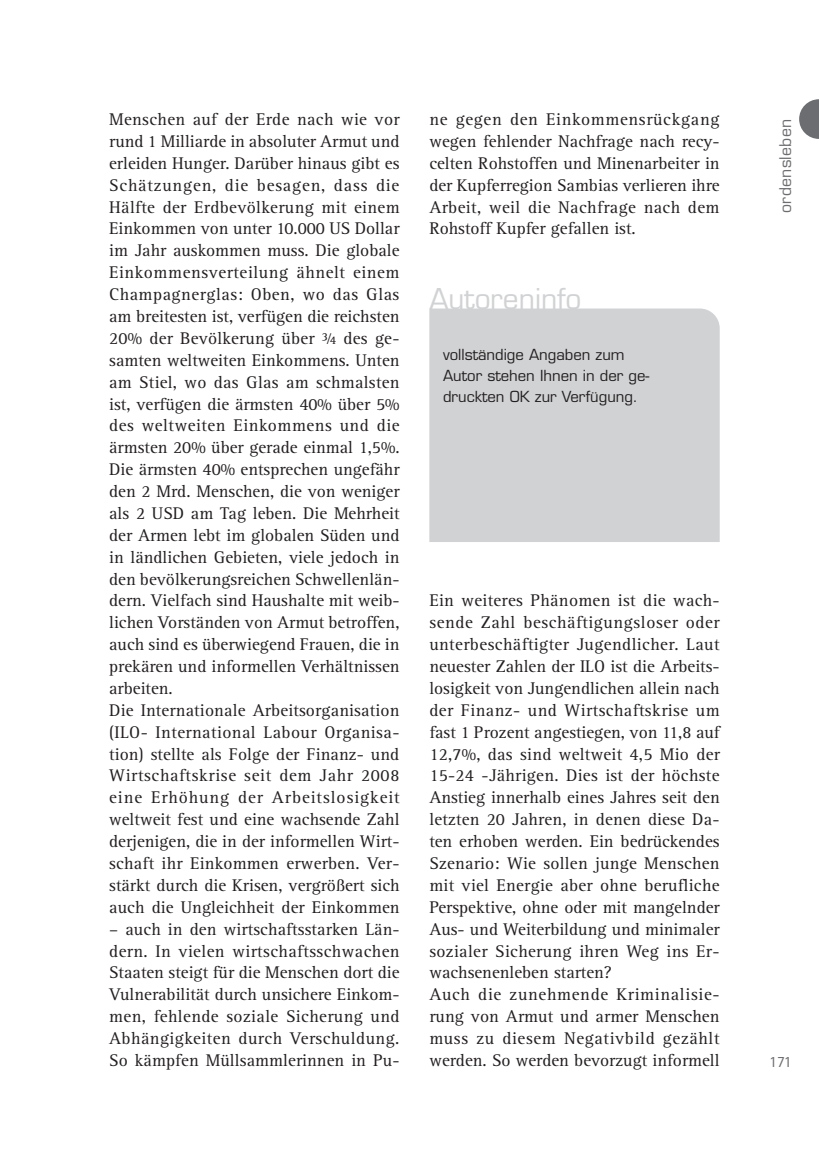
<style>
.page{position:relative;width:819px;height:1166px;background:#fff}
.page>*{position:absolute;margin:0;border:0;box-sizing:border-box;transform-origin:0 0}
.Headline{font:28px "Eurostile LT Std";color:#d1d2d4}
.Fließtext{font:17.5px/21.9px "Rotis Serif Pro";color:#231f20;text-align:justify}
.t1{font:15.75px "Eurostile LT Std";letter-spacing:.02em;color:#6c6d70}
.t2{font:15.75px "Rotis Sans Serif Pro";color:#6c6d70}
.Autoreninfo_Buchinfo{font:14.88px/21px "Eurostile LT Std";color:#231f20}
</style>
<div class="page">
<svg style="left:799px;top:99px;width:20px;height:40px"></svg>
<div style="left:429px;top:308px;width:290px;height:234px;background:#d1d2d4"></div>
<p class="Fließtext" style="left:109px;top:109px;width:292px">Menschen auf der Erde nach wie vor rund 1 Milliarde in absoluter Armut und erleiden Hunger. Darüber hinaus gibt es Schätzungen, die besagen, dass die Hälfte der Erdbevölkerung mit einem Einkommen von unter 10.000 US Dollar im Jahr auskommen muss. Die globale Einkommensverteilung ähnelt einem Champagnerglas: Oben, wo das Glas am breitesten ist, verfügen die reichsten 20% der Bevölkerung über ¾ des ge&shy;samten weltweiten Einkommens. Unten am Stiel, wo das Glas am schmalsten ist, verfügen die ärmsten 40% über 5% des weltweiten Einkommens und die ärmsten 20% über gerade einmal 1,5%.<br>Die ärmsten 40% entsprechen ungefähr den 2 Mrd. Menschen, die von weniger als 2 USD am Tag leben. Die Mehrheit der Armen lebt im globalen Süden und in ländlichen Gebieten, viele jedoch in den bevölkerungsreichen Schwellenlän&shy;dern. Vielfach sind Haushalte mit weib&shy;lichen Vorständen von Armut betroffen, auch sind es überwiegend Frauen, die in prekären und informellen Verhältnissen arbeiten.</p>
<p class="Fließtext" style="left:109px;top:699px;width:292px">Die Internationale Arbeitsorganisation (ILO- International Labour Organisa&shy;tion) stellte als Folge der Finanz- und Wirtschaftskrise seit dem Jahr 2008 eine Erhöhung der Arbeitslosigkeit weltweit fest und eine wachsende Zahl derjenigen, die in der informellen Wirt&shy;schaft ihr Einkommen erwerben. Ver&shy;stärkt durch die Krisen, vergrößert sich auch die Ungleichheit der Einkommen</p>
<p class="Fließtext" style="left:109px;top:918px;width:292px">– auch in den wirtschaftsstarken Län&shy;dern. In vielen wirtschaftsschwachen Staaten steigt für die Menschen dort die Vulnerabilität durch unsichere Einkom&shy;men, fehlende soziale Sicherung und Abhängigkeiten durch Verschuldung.<br>So kämpfen Müllsammlerinnen in Pu-</p>
<p class="Fließtext" style="left:429px;top:109px;width:292px">ne gegen den Einkommensrückgang wegen fehlender Nachfrage nach recy&shy;celten Rohstoffen und Minenarbeiter in der Kupferregion Sambias verlieren ihre Arbeit, weil die Nachfrage nach dem Rohstoff Kupfer gefallen ist.</p>
<p class="Headline" style="left:429px;top:281px;width:154px">Autoreninfo</p>
<p class="Autoreninfo_Buchinfo" style="left:443px;top:344px;width:183px">vollständige Angaben zum</p>
<p class="Autoreninfo_Buchinfo" style="left:443px;top:365px;width:208px">Autor stehen Ihnen in der ge&shy;druckten OK zur Verfügung.</p>
<p class="Fließtext" style="left:429px;top:590px;width:292px">Ein weiteres Phänomen ist die wach&shy;sende Zahl beschäftigungsloser oder unterbeschäftigter Jugendlicher. Laut neuester Zahlen der ILO ist die Arbeits&shy;losigkeit von Jungendlichen allein nach der Finanz- und Wirtschaftskrise um fast 1 Prozent angestiegen, von 11,8 auf 12,7%, das sind weltweit 4,5 Mio der 15-24 -Jährigen. Dies ist der höchste Anstieg innerhalb eines Jahres seit den letzten 20 Jahren, in denen diese Da&shy;ten erhoben werden. Ein bedrückendes Szenario: Wie sollen junge Menschen mit viel Energie aber ohne berufliche Perspektive, ohne oder mit mangelnder Aus- und Weiterbildung und minimaler sozialer Sicherung ihren Weg ins Er&shy;wachsenenleben starten?</p>
<p class="Fließtext" style="left:429px;top:984px;width:292px">Auch die zunehmende Kriminalisie&shy;rung von Armut und armer Menschen muss zu diesem Negativbild gezählt werden. So werden bevorzugt informell</p>
<p class="t1" style="left:775px;top:213px;width:95px;rotate:-90deg">ordensleben</p>
<p class="t2" style="left:769px;top:1052px;width:24px">171</p>
</div>
